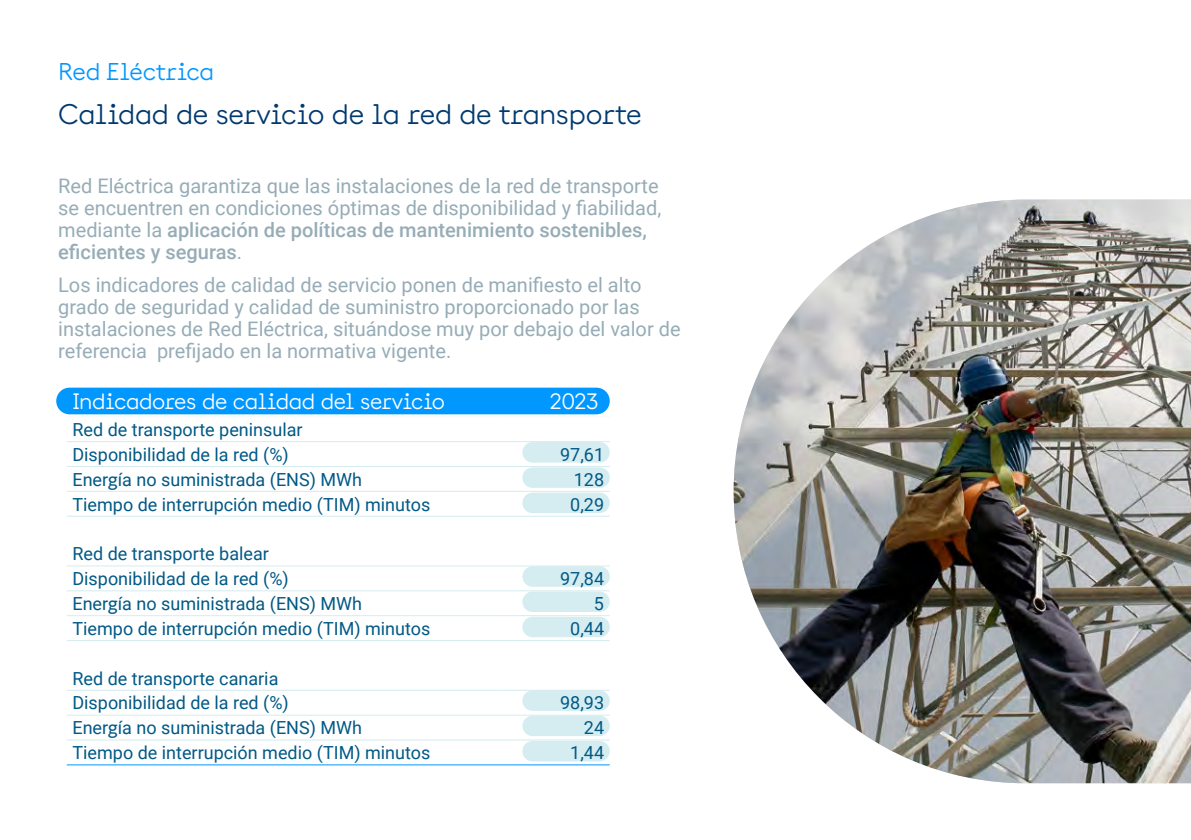
<style>
.page{position:relative;width:1191px;height:840px;background:#fff}
.page>*{position:absolute;margin:0;border:0;box-sizing:border-box;transform-origin:0 0}
.t1{font:28px "Documan";color:#003970}
.t2{font:24px "Documan";letter-spacing:-.005em;color:#0097ff}
.t3{font:22px "Documan";letter-spacing:-.01em;color:#fff}
.t4{font:20px/22px "Roboto";color:#96acb6}
.t5{font:18px/24.8px "Roboto";color:#005986}
.s1{font-weight:500}
</style>
<div class="page">
<img style="left:733px;top:199px;width:458px;height:583px">
<div style="left:56px;top:387px;width:554px;height:27px;background:#0097ff;border-radius:13px"></div>
<div style="left:522px;top:442px;width:88px;height:20px;background:#d5ecf0;border-radius:10px"></div>
<div style="left:522px;top:566px;width:88px;height:20px;background:#d5ecf0;border-radius:10px"></div>
<div style="left:522px;top:690px;width:88px;height:20px;background:#d5ecf0;border-radius:10px"></div>
<div style="left:522px;top:467px;width:88px;height:20px;background:#d5ecf0;border-radius:10px"></div>
<div style="left:522px;top:591px;width:88px;height:20px;background:#d5ecf0;border-radius:10px"></div>
<div style="left:522px;top:715px;width:88px;height:20px;background:#d5ecf0;border-radius:10px"></div>
<div style="left:522px;top:492px;width:88px;height:21px;background:#d5ecf0;border-radius:10px"></div>
<div style="left:522px;top:616px;width:88px;height:21px;background:#d5ecf0;border-radius:10px"></div>
<div style="left:522px;top:740px;width:88px;height:21px;background:#d5ecf0;border-radius:10px"></div>
<hr style="left:502px;top:764px;width:108px;height:1px;background:#0097ff">
<hr style="left:67px;top:764px;width:435px;height:1px;background:#0097ff">
<hr style="left:67px;top:416px;width:435px;height:1px;background:#f5fafb">
<hr style="left:502px;top:416px;width:108px;height:1px;background:#f5fafb">
<hr style="left:67px;top:441px;width:435px;height:1px;background:#d5ecf0">
<hr style="left:67px;top:465px;width:435px;height:1px;background:#d5ecf0">
<hr style="left:67px;top:490px;width:435px;height:1px;background:#d5ecf0">
<hr style="left:502px;top:441px;width:108px;height:1px;background:#d5ecf0">
<hr style="left:502px;top:465px;width:108px;height:1px;background:#d5ecf0">
<hr style="left:502px;top:490px;width:108px;height:1px;background:#d5ecf0">
<hr style="left:67px;top:515px;width:435px;height:1px;background:#d5ecf0">
<hr style="left:502px;top:515px;width:108px;height:1px;background:#d5ecf0">
<hr style="left:67px;top:565px;width:435px;height:1px;background:#d5ecf0">
<hr style="left:502px;top:565px;width:108px;height:1px;background:#d5ecf0">
<hr style="left:67px;top:590px;width:435px;height:1px;background:#d5ecf0">
<hr style="left:502px;top:590px;width:108px;height:1px;background:#d5ecf0">
<hr style="left:67px;top:614px;width:435px;height:1px;background:#d5ecf0">
<hr style="left:502px;top:614px;width:108px;height:1px;background:#d5ecf0">
<hr style="left:67px;top:639px;width:435px;height:1px;background:#d5ecf0">
<hr style="left:502px;top:639px;width:108px;height:1px;background:#d5ecf0">
<hr style="left:67px;top:689px;width:435px;height:1px;background:#d5ecf0">
<hr style="left:67px;top:714px;width:435px;height:1px;background:#d5ecf0">
<hr style="left:502px;top:689px;width:108px;height:1px;background:#d5ecf0">
<hr style="left:502px;top:714px;width:108px;height:1px;background:#d5ecf0">
<hr style="left:67px;top:739px;width:435px;height:1px;background:#d5ecf0">
<hr style="left:502px;top:739px;width:108px;height:1px;background:#d5ecf0">
<p class="t2" style="left:58px;top:52px;width:157px">Red Eléctrica</p>
<h1 class="t1" style="left:58px;top:90px;width:585px">Calidad de servicio de la red de transporte</h1>
<p class="t4" style="left:58px;top:173px;width:604px">Red Eléctrica garantiza que las instalaciones de la red de transporte se encuentren en condiciones óptimas de disponibilidad y fiabilidad, mediante la <span class="s1">aplicación de políticas de mantenimiento sostenibles, eficientes y seguras</span>.</p>
<p class="t4" style="left:58px;top:273px;width:624px">Los indicadores de calidad de servicio ponen de manifiesto el alto grado de seguridad y calidad de suministro proporcionado por las instalaciones de Red Eléctrica, situándose muy por debajo del valor de referencia prefijado en la normativa vigente.</p>
<p class="t3" style="left:72px;top:383px;width:374px">Indicadores de calidad del servicio</p>
<p class="t3" style="left:550px;top:383px;width:50px">2023</p>
<p class="t5" style="left:72px;top:416px;width:232px">Red de transporte peninsular<br>Disponibilidad de la red (%)</p>
<p class="t5" style="left:560px;top:441px;width:45px">97,61</p>
<p class="t5" style="left:72px;top:466px;width:291px">Energía no suministrada (ENS) MWh</p>
<p class="t5" style="left:574px;top:466px;width:32px">128</p>
<p class="t5" style="left:72px;top:491px;width:359px">Tiempo de interrupción medio (TIM) minutos</p>
<p class="t5" style="left:570px;top:491px;width:35px">0,29</p>
<p class="t5" style="left:72px;top:540px;width:218px">Red de transporte balear<br>Disponibilidad de la red (%)</p>
<p class="t5" style="left:560px;top:565px;width:45px">97,84</p>
<p class="t5" style="left:72px;top:590px;width:291px">Energía no suministrada (ENS) MWh</p>
<p class="t5" style="left:594px;top:590px;width:12px">5</p>
<p class="t5" style="left:72px;top:615px;width:359px">Tiempo de interrupción medio (TIM) minutos</p>
<p class="t5" style="left:570px;top:615px;width:35px">0,44</p>
<p class="t5" style="left:72px;top:664px;width:218px">Red de transporte canaria<br>Disponibilidad de la red (%)</p>
<p class="t5" style="left:560px;top:689px;width:45px">98,93</p>
<p class="t5" style="left:72px;top:714px;width:291px">Energía no suministrada (ENS) MWh</p>
<p class="t5" style="left:584px;top:714px;width:22px">24</p>
<p class="t5" style="left:72px;top:739px;width:359px">Tiempo de interrupción medio (TIM) minutos</p>
<p class="t5" style="left:570px;top:739px;width:35px">1,44</p>
</div>
